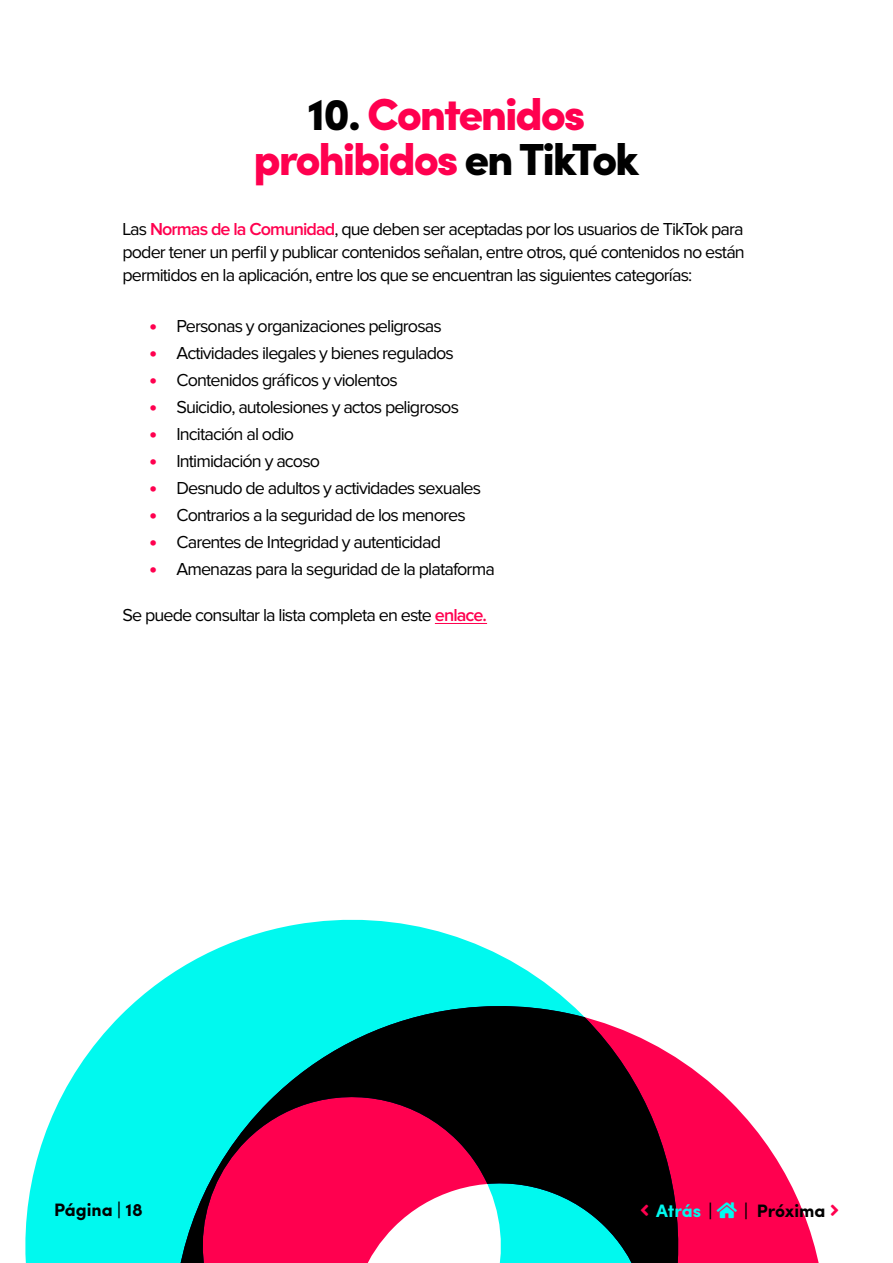
<style>
.page{position:relative;width:893px;height:1263px;background:#fff}
.page>*{position:absolute;margin:0;border:0;box-sizing:border-box;transform-origin:0 0}
.t1{font:900 45px/45px "Sofia Pro";letter-spacing:-.05em;color:#ff004f;text-align:center}
.t2{font:18px/23.2px "Proxima Nova";letter-spacing:-.05em;color:#000;text-align:justify}
.t3{font:700 18px "Sofia Pro";color:#000}
.t4{font:700 18px "Sofia Pro";letter-spacing:-.005em;color:#00f9f0}
.s1{color:#000}
.s2{font-weight:600;color:#ff004f}
.s3{font-weight:900;font-size:21px;color:#ff004f}
</style>
<div class="page">
<svg style="left:745px;top:1117px;width:74px;height:146px;fill:#ff004f"></svg>
<svg style="left:25px;top:920px;width:720px;height:343px"></svg>
<svg style="left:141px;top:1003px;width:569px;height:260px;background:#60586d"></svg>
<hr style="left:435px;top:623px;width:52px;height:1px;background:#ff004f">
<svg style="left:641px;top:1204px;width:7px;height:12px"></svg>
<svg style="left:717px;top:1202px;width:20px;height:16px"></svg>
<h1 class="t1" style="left:254px;top:88px;width:387px"><span class="s1">10.</span> Contenidos prohibidos <span class="s1">en TikTok</span></h1>
<p class="t2" style="left:122px;top:218px;width:624px">Las <span class="s2">Normas de la Comunidad</span>, que deben ser aceptadas por los usuarios de TikTok para poder tener un perfil y publicar contenidos señalan, entre otros, qué contenidos no están permitidos en la aplicación, entre los que se encuentran las siguientes categorías:</p>
<p class="t2" style="left:149px;top:315px;width:294px"><span class="s3">•</span> Personas y organizaciones peligrosas</p>
<p class="t2" style="left:149px;top:342px;width:306px"><span class="s3">•</span> Actividades ilegales y bienes regulados</p>
<p class="t2" style="left:149px;top:369px;width:250px"><span class="s3">•</span> Contenidos gráficos y violentos</p>
<p class="t2" style="left:149px;top:396px;width:311px"><span class="s3">•</span> Suicidio, autolesiones y actos peligrosos</p>
<p class="t2" style="left:149px;top:423px;width:146px"><span class="s3">•</span> Incitación al odio</p>
<p class="t2" style="left:149px;top:450px;width:172px"><span class="s3">•</span> Intimidación y acoso</p>
<p class="t2" style="left:149px;top:477px;width:333px"><span class="s3">•</span> Desnudo de adultos y actividades sexuales</p>
<p class="t2" style="left:149px;top:504px;width:318px"><span class="s3">•</span> Contrarios a la seguridad de los menores</p>
<p class="t2" style="left:149px;top:531px;width:293px"><span class="s3">•</span> Carentes de Integridad y autenticidad</p>
<p class="t2" style="left:149px;top:558px;width:347px"><span class="s3">•</span> Amenazas para la seguridad de la plataforma</p>
<p class="t2" style="left:122px;top:604px;width:366px">Se puede consultar la lista completa en este <span class="s2">enlace.</span></p>
<p class="t3" style="left:54px;top:1196px;width:90px">Página | 18</p>
<p class="t4" style="left:656px;top:1197px;width:58px">Atrás <span class="s1">|</span></p>
<p class="t3" style="left:744px;top:1197px;width:83px">| Próxima</p>
</div>
